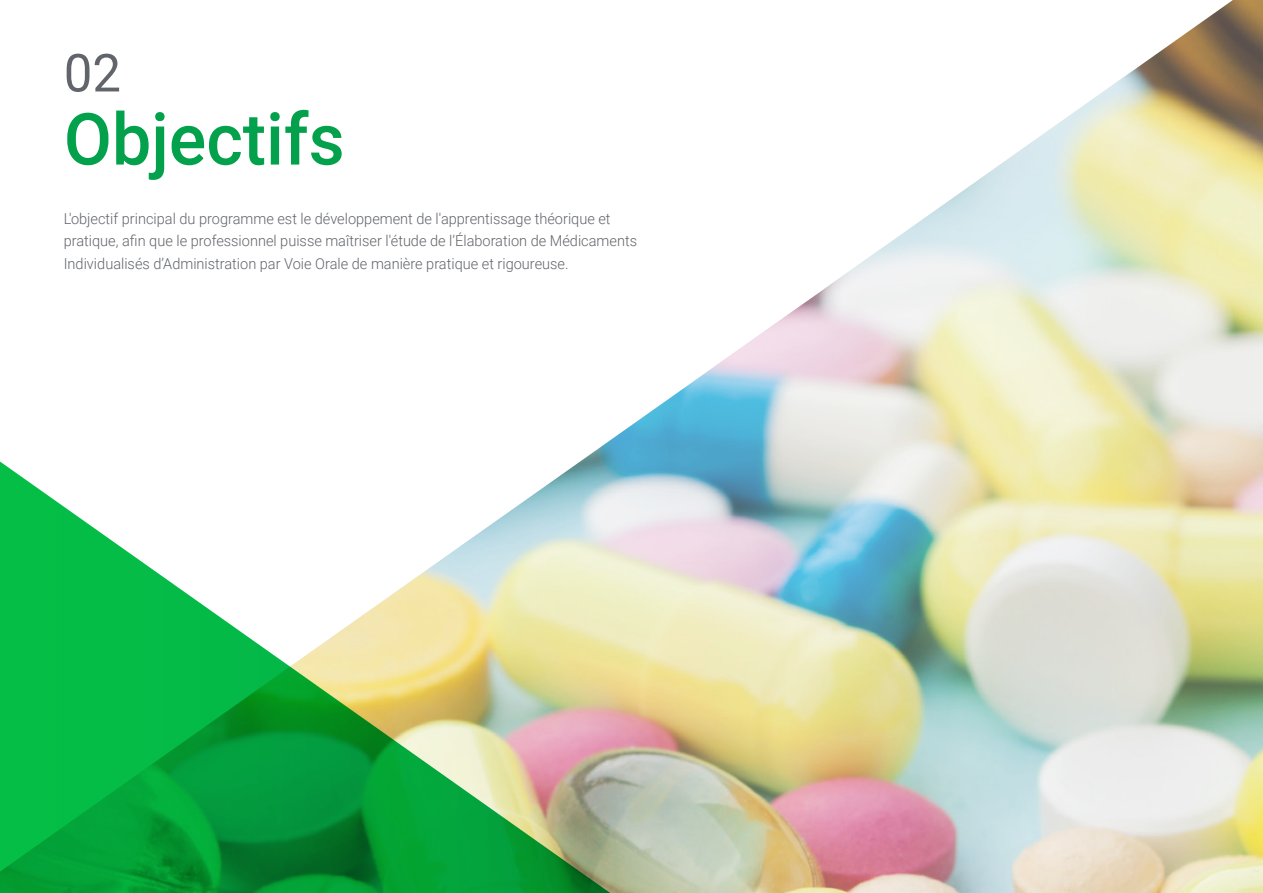
<style>
.page{position:relative;width:1263px;height:893px;background:#fff}
.page>*{position:absolute;margin:0;border:0;box-sizing:border-box;transform-origin:0 0}
.t1{font:500 72px "Roboto";color:#04a14d}
.t2{font:52.5px "Roboto";color:#61646a}
.t3{font:300 15px/22.5px "Roboto";color:#61646a}
</style>
<div class="page">
<img style="left:602px;top:0;width:661px;height:893px">
<svg style="left:0;top:446px;width:640px;height:447px"></svg>
<h2 class="t2" style="left:64px;top:36px;width:59px">02</h2>
<h1 class="t1" style="left:64px;top:89px;width:282px">Objectifs</h1>
<p class="t3" style="left:64px;top:207px;width:575px">L'objectif principal du programme est le développement de l'apprentissage théorique et pratique, afin que le professionnel puisse maîtriser l'étude de l’Élaboration de Médicaments<br>Individualisés d’Administration par Voie Orale de manière pratique et rigoureuse.</p>
</div>
